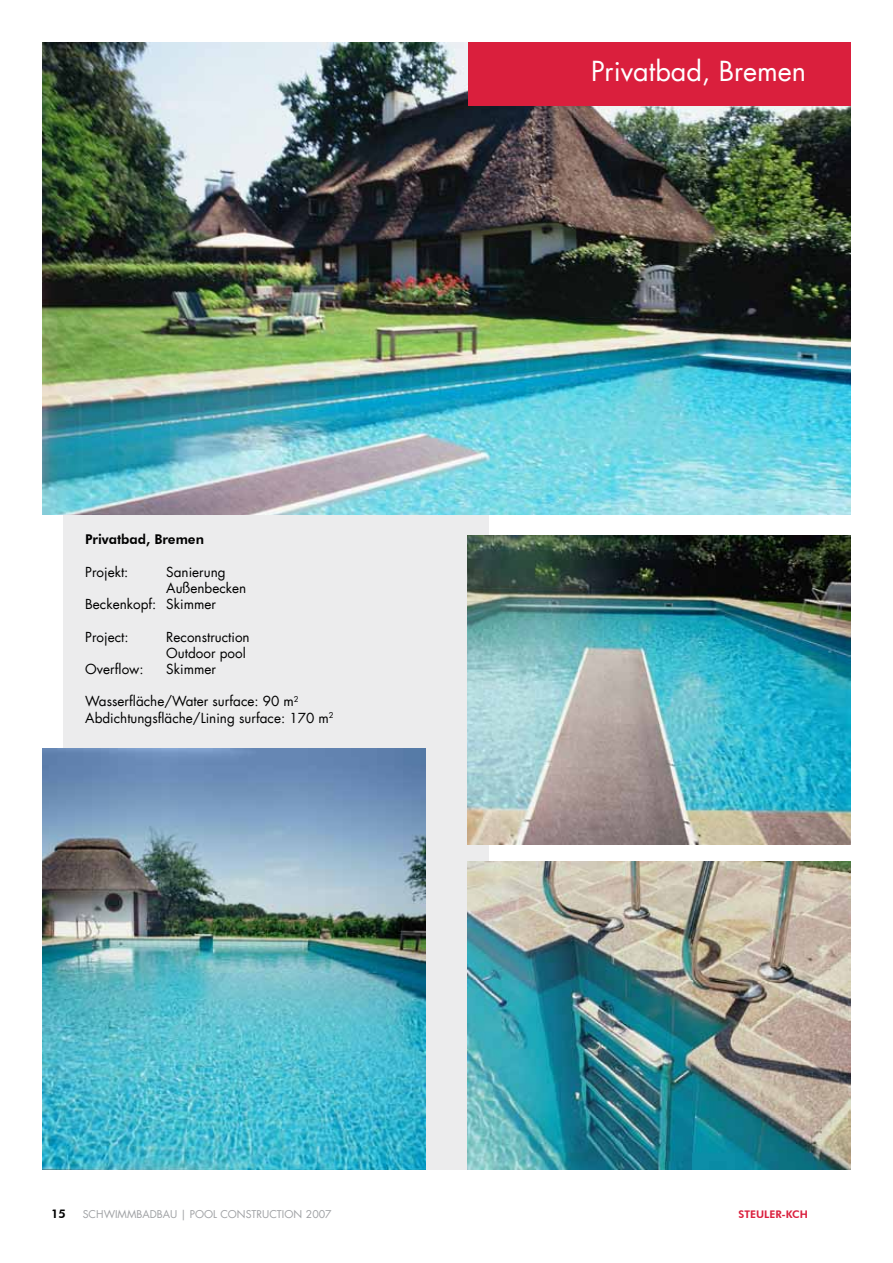
<style>
.page{position:relative;width:893px;height:1263px;background:#fff}
.page>*{position:absolute;margin:0;border:0;box-sizing:border-box;transform-origin:0 0}
.t1{font:27px "Futura LT";color:#fff}
.t2{font:13.5px/16.2px "Futura LT";color:#000}
.t3{font:800 13.5px "Futura BT";color:#000}
.t4{font:800 12px "Futura BT";color:#000}
.t5{font:10.5px "Futura LT";color:#9fa1a4}
.t6{font:800 10.5px "Futura BT";color:#da1f3d}
</style>
<div class="page">
<div style="left:64px;top:459px;width:425px;height:710px;background:#ececed"></div>
<img style="left:43px;top:43px;width:807px;height:471px">
<div style="left:468px;top:43px;width:382px;height:63px;background:#da1f3d"></div>
<img style="left:468px;top:861px;width:382px;height:308px">
<img style="left:468px;top:536px;width:382px;height:308px">
<img style="left:43px;top:748px;width:382px;height:421px">
<p class="t3" style="left:85px;top:531px;width:120px">Privatbad, Bremen</p>
<p class="t2" style="left:85px;top:564px;width:45px">Projekt:</p>
<p class="t2" style="left:166px;top:564px;width:61px">Sanierung</p>
<p class="t2" style="left:166px;top:580px;width:81px">Außenbecken</p>
<p class="t2" style="left:85px;top:596px;width:132px">Beckenkopf: Skimmer</p>
<p class="t2" style="left:85px;top:629px;width:45px">Project:</p>
<p class="t2" style="left:166px;top:629px;width:85px">Reconstruction<br>Outdoor pool</p>
<p class="t2" style="left:85px;top:661px;width:60px">Overflow:</p>
<p class="t2" style="left:166px;top:661px;width:51px">Skimmer</p>
<p class="t2" style="left:85px;top:693px;width:250px">Wasserfläche/Water surface: 90 m<sup>2<br></sup>Abdichtungsfläche/Lining surface: 170 m<sup>2</sup></p>
<h1 class="t1" style="left:591px;top:54px;width:217px">Privatbad, Bremen</h1>
<p class="t4" style="left:51px;top:1207px;width:16px">15</p>
<p class="t5" style="left:83px;top:1208px;width:121px">SCHWIMMBADBAU | Pool</p>
<p class="t5" style="left:220px;top:1208px;width:17px">Cons</p>
<p class="t5" style="left:252px;top:1208px;width:13px">truc</p>
<p class="t5" style="left:277px;top:1208px;width:13px">tion</p>
<p class="t5" style="left:306px;top:1208px;width:27px">2007</p>
<p class="t6" style="left:738px;top:1208px;width:71px">STEULER-KCH</p>
</div>
